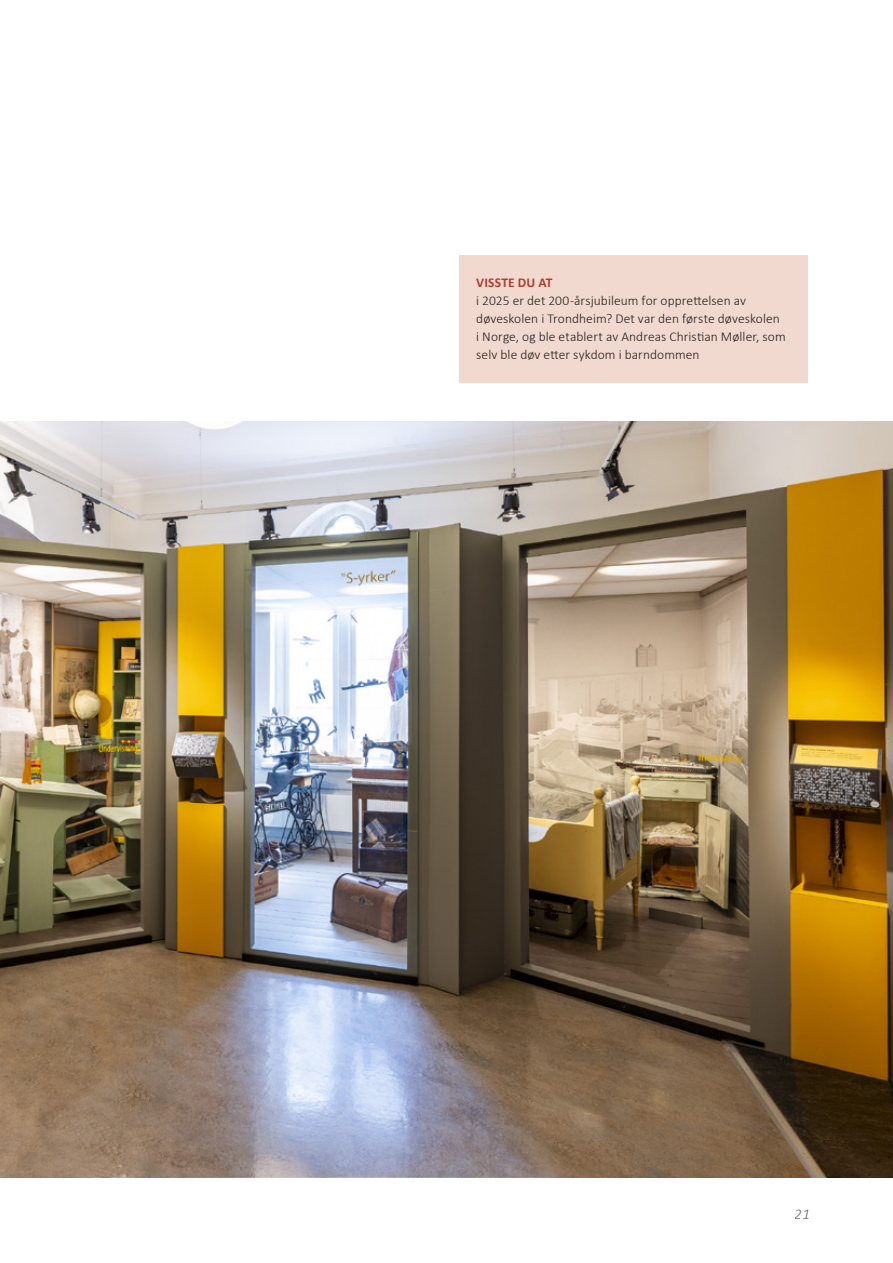
<style>
.page{position:relative;width:893px;height:1263px;background:#fff}
.page>*{position:absolute;margin:0;border:0;box-sizing:border-box;transform-origin:0 0}
.t1{font:italic 300 15px "Calibri";color:#231f20}
.brødtekst{font:300 13.5px/18px "Calibri";letter-spacing:.005em;color:#231f20}
.t2{font:700 13.5px "Calibri";letter-spacing:.015em;color:#ad3f2e}
</style>
<div class="page">
<img style="left:0;top:421px;width:893px;height:757px">
<div style="left:459px;top:255px;width:349px;height:128px;background:#f2d9cf"></div>
<p class="t2" style="left:476px;top:272px;width:78px">VISSTE DU AT</p>
<p class="brødtekst" style="left:476px;top:291px;width:311px">i 2025 er det 200-årsjubileum for opprettelsen av døveskolen i Trondheim? Det var den første døveskolen i Norge, og ble etablert av Andreas Christian Møller, som selv ble døv etter sykdom i barndommen</p>
<p class="t1" style="left:795px;top:1205px;width:17px">21</p>
</div>
